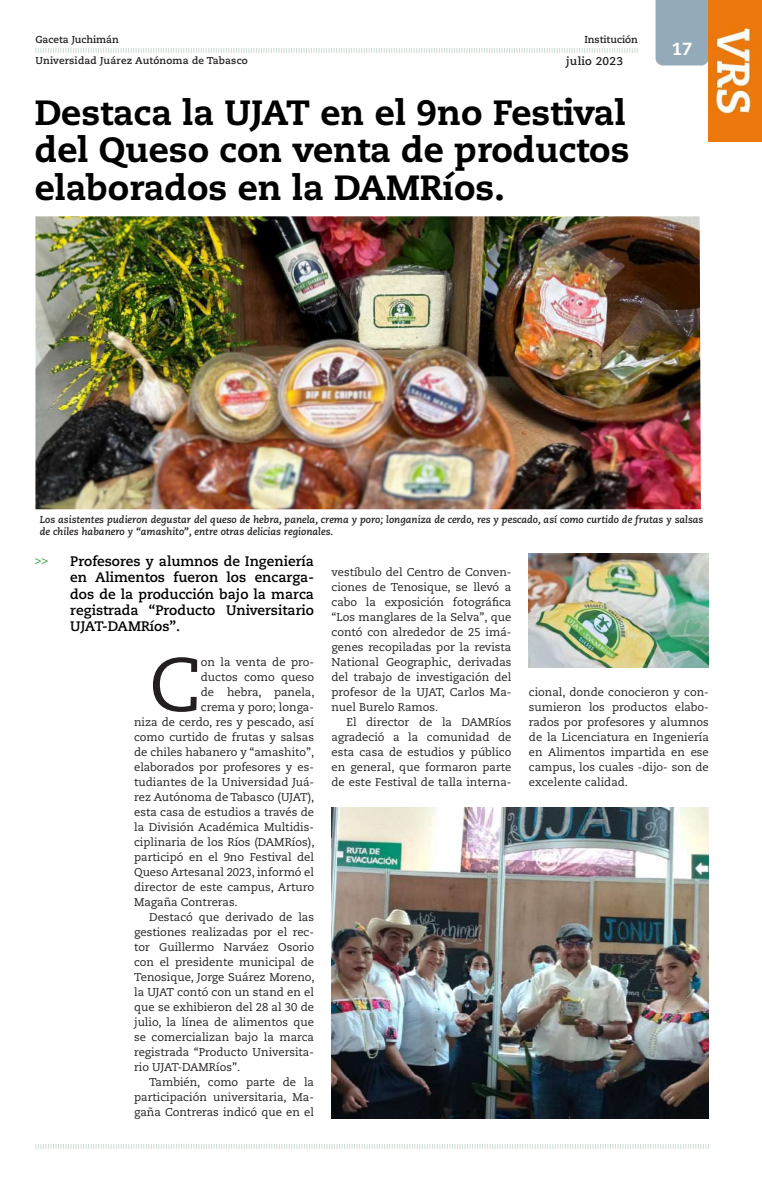
<style>
.page{position:relative;width:762px;height:1188px;background:#fff}
.page>*{position:absolute;margin:0;border:0;box-sizing:border-box;transform-origin:0 0}
.t1{font:75.5px "Caecilia LT Std";color:#231f20}
.t2{font:800 35px/37.5px "Caecilia LT Std";color:#000;text-align:justify}
.t3{font:800 17.5px "Caecilia LT Std";color:#fff}
.t4{font:700 13.75px/16.2px "Caecilia LT Std";color:#000;text-align:justify}
.t5{font:11.25px/15px "Caecilia LT Std";color:#231f20;text-align:justify}
.t6{font:700 11.25px "Caecilia LT Std";letter-spacing:.02em;color:#231f20}
.t7{font:700 11.25px "Caecilia LT Std";color:#44aa42}
.t8{font:italic 700 10px/12px "Caecilia LT Std";color:#231f20}
.t9{font:700 10px "Caecilia LT Std";letter-spacing:.02em;color:#231f20}
.t10{font:700 10px "Caecilia LT Std";color:#231f20}
</style>
<div class="page">
<div style="left:655px;top:0;width:54px;height:65px;background:#93abb8"></div>
<svg style="left:35px;top:1144px;width:674px;height:5px"></svg>
<svg style="left:35px;top:48px;width:603px;height:5px"></svg>
<img style="left:35px;top:216px;width:666px;height:293px">
<img style="left:529px;top:553px;width:180px;height:114px">
<img style="left:331px;top:807px;width:378px;height:310px">
<img style="left:709px;top:0;width:53px;height:142px">
<p class="t10" style="left:35px;top:34px;width:85px">Gaceta Juchimán</p>
<p class="t9" style="left:35px;top:55px;width:214px">Universidad Juárez Autónoma de Tabasco</p>
<p class="t10" style="left:584px;top:34px;width:55px">Institución</p>
<p class="t6" style="left:566px;top:55px;width:59px">julio 2023</p>
<h2 class="t2" style="left:35px;top:94px;width:596px">Destaca la UJAT en el 9no Festival del Queso con venta de productos elaborados en la DAMRíos.</h2>
<h3 class="t3" style="left:672px;top:38px;width:22px">17</h3>
<p class="t8" style="left:40px;top:513px;width:665px">Los asistentes pudieron degustar del queso de hebra, panela, crema y poro; longaniza de cerdo, res y pescado, así como curtido de frutas y salsas de chiles habanero y “amashito”, entre otras delicias regionales.</p>
<p class="t7" style="left:35px;top:553px;width:15px">&gt;&gt;</p>
<p class="t4" style="left:70px;top:553px;width:245px">Profesores y alumnos de Ingeniería en Alimentos fueron los encarga&shy;dos de la producción bajo la marca registrada “Producto Universitario UJAT-DAMRíos”.</p>
<h1 class="t1" style="left:149px;top:641px;width:53px">C</h1>
<p class="t5" style="left:201px;top:654px;width:115px">on la venta de pro-</p>
<p class="t5" style="left:201px;top:669px;width:115px">ductos como queso</p>
<p class="t5" style="left:201px;top:684px;width:115px">de hebra, panela,</p>
<p class="t5" style="left:201px;top:699px;width:115px">crema y poro; longa-</p>
<p class="t5" style="left:134px;top:714px;width:181px">niza de cerdo, res y pescado, así</p>
<p class="t5" style="left:134px;top:729px;width:181px">como curtido de frutas y salsas</p>
<p class="t5" style="left:134px;top:744px;width:182px">de chiles habanero y “amashito”,</p>
<p class="t5" style="left:134px;top:759px;width:181px">elaborados por profesores y es-</p>
<p class="t5" style="left:134px;top:774px;width:181px">tudiantes de la Universidad Juá-</p>
<p class="t5" style="left:134px;top:789px;width:182px">rez Autónoma de Tabasco (UJAT),</p>
<p class="t5" style="left:134px;top:804px;width:181px">esta casa de estudios a través de</p>
<p class="t5" style="left:134px;top:819px;width:181px">la División Académica Multidis-</p>
<p class="t5" style="left:134px;top:834px;width:182px">ciplinaria de los Ríos (DAMRíos),</p>
<p class="t5" style="left:134px;top:849px;width:181px">participó en el 9no Festival del</p>
<p class="t5" style="left:134px;top:864px;width:181px">Queso Artesanal 2023, informó el</p>
<p class="t5" style="left:134px;top:879px;width:181px">director de este campus, Arturo</p>
<p class="t5" style="left:134px;top:894px;width:105px">Magaña Contreras.</p>
<p class="t5" style="left:149px;top:909px;width:166px">Destacó que derivado de las</p>
<p class="t5" style="left:134px;top:924px;width:181px">gestiones realizadas por el rec-</p>
<p class="t5" style="left:134px;top:939px;width:181px">tor Guillermo Narváez Osorio</p>
<p class="t5" style="left:134px;top:954px;width:181px">con el presidente municipal de</p>
<p class="t5" style="left:134px;top:969px;width:182px">Tenosique, Jorge Suárez Moreno,</p>
<p class="t5" style="left:134px;top:984px;width:181px">la UJAT contó con un stand en el</p>
<p class="t5" style="left:134px;top:999px;width:181px">que se exhibieron del 28 al 30 de</p>
<p class="t5" style="left:134px;top:1014px;width:181px">julio, la línea de alimentos que</p>
<p class="t5" style="left:134px;top:1029px;width:181px">se comercializan bajo la marca</p>
<p class="t5" style="left:134px;top:1044px;width:181px">registrada “Producto Universita-</p>
<p class="t5" style="left:134px;top:1059px;width:108px">rio UJAT-DAMRíos”.</p>
<p class="t5" style="left:149px;top:1074px;width:166px">También, como parte de la</p>
<p class="t5" style="left:134px;top:1089px;width:181px">participación universitaria, Ma-</p>
<p class="t5" style="left:134px;top:1104px;width:181px">gaña Contreras indicó que en el</p>
<p class="t5" style="left:331px;top:564px;width:181px">vestíbulo del Centro de Conven&shy;ciones de Tenosique, se llevó a cabo la exposición fotográfica “Los manglares de la Selva”, que contó con alrededor de 25 imá&shy;genes recopiladas por la revista National Geographic, derivadas del trabajo de investigación del profesor de la UJAT, Carlos Ma&shy;nuel Burelo Ramos.</p>
<p class="t5" style="left:331px;top:714px;width:181px;text-indent:15px">El director de la DAMRíos agradeció a la comunidad de esta casa de estudios y público en general, que formaron parte de este Festival de talla interna-</p>
<p class="t5" style="left:529px;top:684px;width:181px">cional, donde conocieron y con&shy;sumieron los productos elabo&shy;rados por profesores y alumnos de la Licenciatura en Ingeniería en Alimentos impartida en ese campus, los cuales -dijo- son de excelente calidad.</p>
</div>
